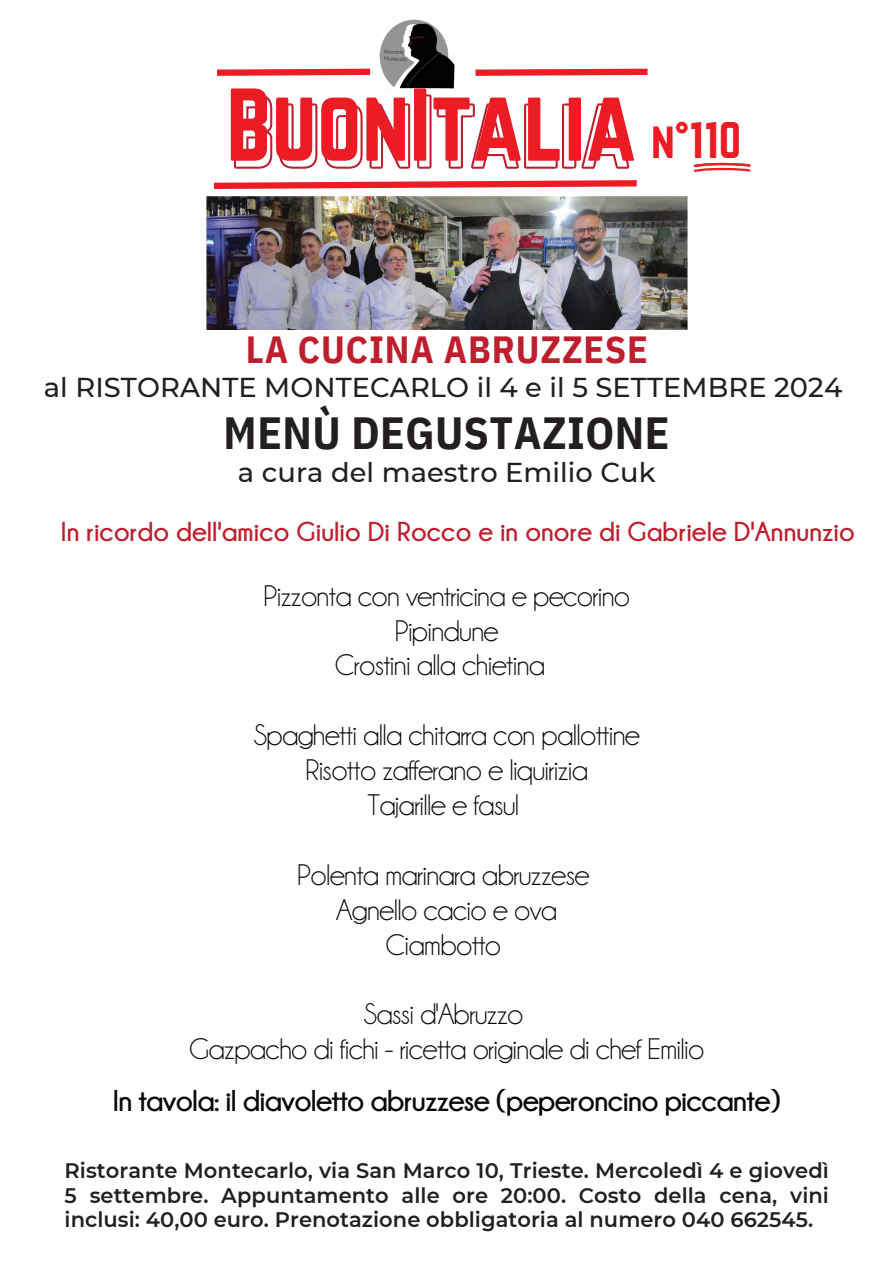
<style>
.page{position:relative;width:894px;height:1264px;background:#fff}
.page>*{position:absolute;margin:0;border:0;box-sizing:border-box;transform-origin:0 0}
.t1{font:90.3px "Norwester";color:#ed1c24}
.t2{font:700 45px "IBM Plex Sans Cond";letter-spacing:.01em;color:#231f20}
.t3{font:45px "Norwester";color:#ed1c24}
.t4{font:700 37.8px "IBM Plex Sans Cond";letter-spacing:.025em;color:#be1e2d}
.t5{font:30px/34.8px "Champagne Limousines";letter-spacing:-.025em;color:#070809;text-align:center}
.t6{font:700 30px "Champagne Limousines";letter-spacing:-.025em;color:#070809}
.t7{font:500 27.3px "Montserrat";letter-spacing:.005em;color:#231f20}
.t8{font:700 27.3px "Champagne Limousines";letter-spacing:.005em;color:#be1e2d}
.t9{font:600 21px/24.8px "Montserrat";letter-spacing:.005em;color:#231f20;text-align:justify}
</style>
<div class="page">
<img style="left:206px;top:196px;width:481px;height:133px">
<svg style="left:217px;top:69px;width:153px;height:7px"></svg>
<svg style="left:475px;top:69px;width:172px;height:7px"></svg>
<svg style="left:234px;top:94px;width:38px;height:75px"></svg>
<svg style="left:279px;top:103px;width:38px;height:66px"></svg>
<svg style="left:324px;top:103px;width:38px;height:66px"></svg>
<svg style="left:369px;top:103px;width:41px;height:66px"></svg>
<svg style="left:417px;top:94px;width:101px;height:75px"></svg>
<svg style="left:524px;top:103px;width:105px;height:66px"></svg>
<svg style="left:214px;top:180px;width:422px;height:9px"></svg>
<img style="left:379px;top:19px;width:76px;height:71px">
<svg style="left:693px;top:162px;width:58px;height:10px"></svg>
<h5 class="t1" style="left:226px;top:70px;width:412px">BuonItalia</h5>
<h5 class="t3" style="left:651px;top:113px;width:92px">n°110</h5>
<h4 class="t4" style="left:246px;top:324px;width:403px">LA CUCINA ABRUZZESE</h4>
<h5 class="t7" style="left:44px;top:371px;width:799px">al RISTORANTE MONTECARLO il 4 e il 5 SETTEMBRE 2024</h5>
<h5 class="t2" style="left:223px;top:403px;width:447px">MENÙ DEGUSTAZIONE</h5>
<h5 class="t7" style="left:238px;top:455px;width:419px">a cura del maestro Emilio Cuk</h5>
<h4 class="t8" style="left:61px;top:516px;width:795px">In ricordo dell'amico Giulio Di Rocco e in onore di Gabriele D'Annunzio</h4>
<h2 class="t5" style="left:263px;top:578px;width:368px">Pizzonta con ventricina e pecorino<br>Pipindune<br>Crostini alla chietina</h2>
<p class="t5" style="left:253px;top:717px;width:388px">Spaghetti alla chitarra con pallottine<br>Risotto zafferano e liquirizia<br>Tajarille e fasul</p>
<p class="t5" style="left:297px;top:857px;width:294px">Polenta marinara abruzzese<br>Agnello cacio e ova<br>Ciambotto</p>
<h3 class="t5" style="left:189px;top:996px;width:516px">Sassi d'Abruzzo<br>Gazpacho di fichi - ricetta originale di chef Emilio</h3>
<h5 class="t6" style="left:113px;top:1083px;width:669px">In tavola: il diavoletto abruzzese (peperoncino piccante)</h5>
<h4 class="t9" style="left:65px;top:1157px;width:765px">Ristorante Montecarlo, via San Marco 10, Trieste. Mercoledì 4 e giovedì 5 settembre. Appuntamento alle ore 20:00. Costo della cena, vini inclusi: 40,00 euro. Prenotazione obbligatoria al numero 040 662545.</h4>
</div>
